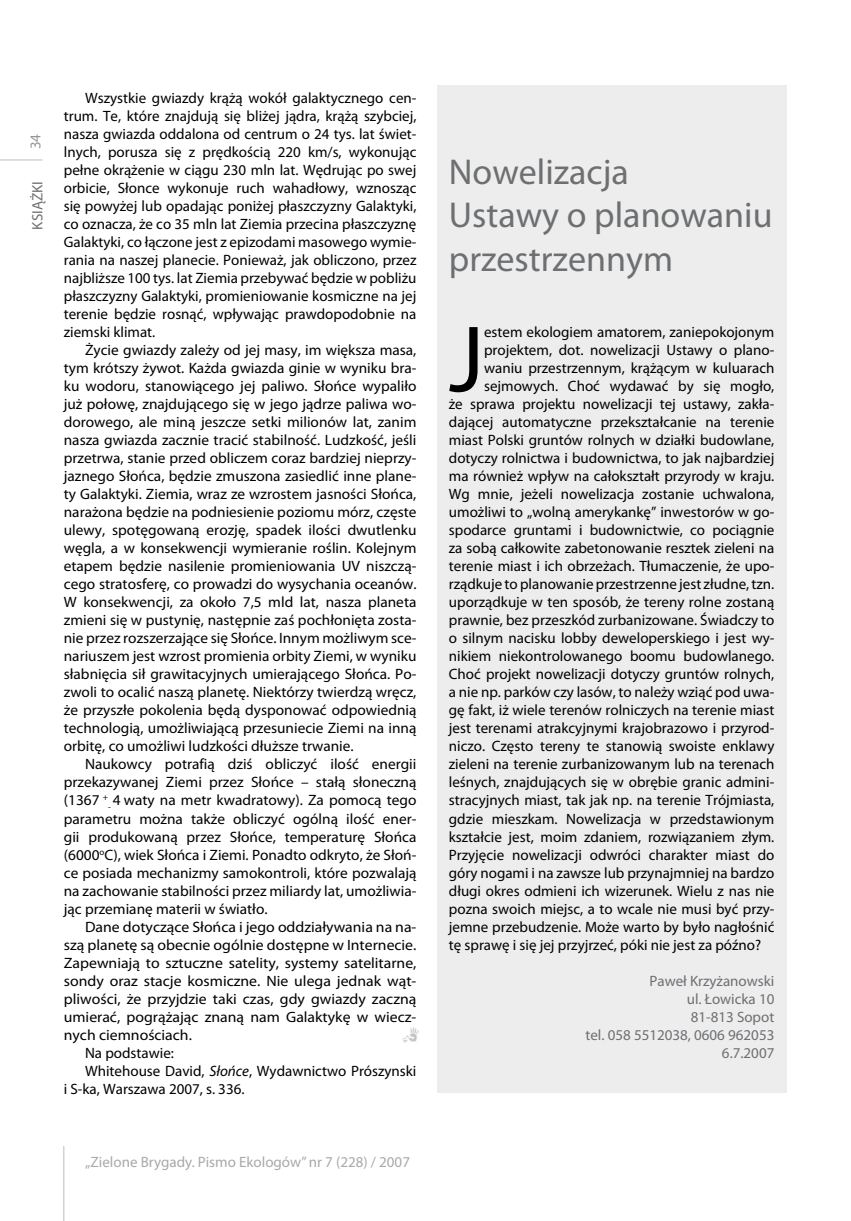
<style>
.page{position:relative;width:851px;height:1221px;background:#fff}
.page>*{position:absolute;margin:0;border:0;box-sizing:border-box;transform-origin:0 0}
.t1{font:95.1px "Myriad Pro";color:#000}
.t2{font:36px/43.2px "Myriad Pro";color:#6d6f71}
.t3{font:15px/18px "Myriad Pro";color:#000;text-align:justify}
.t4{font:15px "Myriad Pro";color:#000;scale:1.05 1}
.t5{font:15px/18px "Myriad Pro";color:#6d6f71;text-align:right}
.t6{font:15px "Myriad Pro";color:#a7a9ac}
.t7{font:15px "Myriad Pro";color:#939598}
.s1{font-style:italic}
</style>
<div class="page">
<hr style="left:0;top:160px;width:43px;height:1px;background:#bcbdbf">
<hr style="left:63px;top:1145px;width:1px;height:75px;background:#bcbdbf">
<div style="left:437px;top:86px;width:349px;height:1006px;background:#ededee"></div>
<img style="left:403px;top:1027px;width:15px;height:15px">
<p class="t7" style="left:26px;top:149px;width:17px;rotate:-90deg">34</p>
<p class="t5" style="left:28px;top:229px;width:50px;rotate:-90deg">KSIĄŻKI</p>
<p class="t3" style="left:64px;top:89px;width:354px;text-indent:21px">Wszystkie gwiazdy krążą wokół galaktycznego cen&shy;trum. Te, które znajdują się bliżej jądra, krążą szybciej, nasza gwiazda oddalona od centrum o 24 tys. lat świet&shy;lnych, porusza się z prędkością 220 km/s, wykonując pełne okrążenie w ciągu 230 mln lat. Wędrując po swej orbicie, Słonce wykonuje ruch wahadłowy, wznosząc się powyżej lub opadając poniżej płaszczyzny Galaktyki, co oznacza, że co 35 mln lat Ziemia przecina płaszczyznę Galaktyki, co łączone jest z epizodami masowego wymie&shy;rania na naszej planecie. Ponieważ, jak obliczono, przez najbliższe 100 tys. lat Ziemia przebywać będzie w pobliżu płaszczyzny Galaktyki, promieniowanie kosmiczne na jej terenie będzie rosnąć, wpływając prawdopodobnie na ziemski klimat.</p>
<p class="t3" style="left:64px;top:341px;width:354px;text-indent:21px">Życie gwiazdy zależy od jej masy, im większa masa, tym krótszy żywot. Każda gwiazda ginie w wyniku bra&shy;ku wodoru, stanowiącego jej paliwo. Słońce wypaliło już połowę, znajdującego się w jego jądrze paliwa wo&shy;dorowego, ale miną jeszcze setki milionów lat, zanim nasza gwiazda zacznie tracić stabilność. Ludzkość, jeśli przetrwa, stanie przed obliczem coraz bardziej nieprzy&shy;jaznego Słońca, będzie zmuszona zasiedlić inne plane&shy;ty Galaktyki. Ziemia, wraz ze wzrostem jasności Słońca, narażona będzie na podniesienie poziomu mórz, częste ulewy, spotęgowaną erozję, spadek ilości dwutlenku węgla, a w konsekwencji wymieranie roślin. Kolejnym etapem będzie nasilenie promieniowania UV niszczą&shy;cego stratosferę, co prowadzi do wysychania oceanów.<br>W konsekwencji, za około 7,5 mld lat, nasza planeta zmieni się w pustynię, następnie zaś pochłonięta zosta&shy;nie przez rozszerzające się Słońce. Innym możliwym sce&shy;nariuszem jest wzrost promienia orbity Ziemi, w wyniku słabnięcia sił grawitacyjnych umierającego Słońca. Po&shy;zwoli to ocalić naszą planetę. Niektórzy twierdzą wręcz, że przyszłe pokolenia będą dysponować odpowiednią technologią, umożliwiającą przesuniecie Ziemi na inną orbitę, co umożliwi ludzkości dłuższe trwanie.</p>
<p class="t3" style="left:64px;top:755px;width:354px;text-indent:21px">Naukowcy potrafią dziś obliczyć ilość energii przekazywanej Ziemi przez Słońce – stałą słoneczną (1367 <sup>+</sup><sub>-</sub> 4 waty na metr kwadratowy). Za pomocą tego parametru można także obliczyć ogólną ilość ener&shy;gii produkowaną przez Słońce, temperaturę Słońca (6000<sup>o</sup>C), wiek Słońca i Ziemi. Ponadto odkryto, że Słoń&shy;ce posiada mechanizmy samokontroli, które pozwalają na zachowanie stabilności przez miliardy lat, umożliwia&shy;jąc przemianę materii w światło.</p>
<p class="t4" style="left:85px;top:917px;width:317px">Dane dotyczące Słońca i jego oddziaływania na na-</p>
<p class="t4" style="left:64px;top:935px;width:337px">szą planetę są obecnie ogólnie dostępne w Internecie.</p>
<p class="t4" style="left:64px;top:953px;width:337px">Zapewniają to sztuczne satelity, systemy satelitarne,</p>
<p class="t4" style="left:64px;top:971px;width:337px">sondy oraz stacje kosmiczne. Nie ulega jednak wąt-</p>
<p class="t4" style="left:64px;top:989px;width:337px">pliwości, że przyjdzie taki czas, gdy gwiazdy zaczną</p>
<p class="t4" style="left:64px;top:1007px;width:337px">umierać, pogrążając znaną nam Galaktykę w wiecz-</p>
<p class="t4" style="left:64px;top:1025px;width:123px">nych ciemnościach.</p>
<p class="t3" style="left:85px;top:1043px;width:90px">Na podstawie:</p>
<p class="t3" style="left:85px;top:1061px;width:333px">Whitehouse David, <span class="s1">Słońce</span>, Wydawnictwo Prószynski</p>
<p class="t3" style="left:64px;top:1079px;width:182px">i S-ka, Warszawa 2007, s. 336.</p>
<p class="t6" style="left:85px;top:1152px;width:326px">„Zielone Brygady. Pismo Ekologów” nr 7 (228) / 2007</p>
<h2 class="t2" style="left:449px;top:150px;width:325px">Nowelizacja<br>Ustawy o planowaniu przestrzennym</h2>
<h1 class="t1" style="left:449px;top:301px;width:37px">J</h1>
<p class="t3" style="left:484px;top:323px;width:292px">estem ekologiem amatorem, zaniepokojonym</p>
<p class="t3" style="left:484px;top:341px;width:292px">projektem, dot. nowelizacji Ustawy o plano-</p>
<p class="t3" style="left:484px;top:359px;width:292px">waniu przestrzennym, krążącym w kuluarach</p>
<p class="t3" style="left:484px;top:377px;width:292px">sejmowych. Choć wydawać by się mogło,</p>
<p class="t3" style="left:449px;top:395px;width:327px">że sprawa projektu nowelizacji tej ustawy, zakła-</p>
<p class="t3" style="left:449px;top:413px;width:327px">dającej automatyczne przekształcanie na terenie</p>
<p class="t3" style="left:449px;top:431px;width:327px">miast Polski gruntów rolnych w działki budowlane,</p>
<p class="t3" style="left:449px;top:449px;width:327px">dotyczy rolnictwa i budownictwa, to jak najbardziej</p>
<p class="t3" style="left:449px;top:467px;width:327px">ma również wpływ na całokształt przyrody w kraju.</p>
<p class="t3" style="left:449px;top:485px;width:327px">Wg mnie, jeżeli nowelizacja zostanie uchwalona,</p>
<p class="t3" style="left:449px;top:503px;width:327px">umożliwi to „wolną amerykankę” inwestorów w go-</p>
<p class="t3" style="left:449px;top:521px;width:327px">spodarce gruntami i budownictwie, co pociągnie</p>
<p class="t3" style="left:449px;top:539px;width:327px">za sobą całkowite zabetonowanie resztek zieleni na</p>
<p class="t3" style="left:449px;top:557px;width:327px">terenie miast i ich obrzeżach. Tłumaczenie, że upo-</p>
<p class="t3" style="left:449px;top:575px;width:327px">rządkuje to planowanie przestrzenne jest złudne, tzn.</p>
<p class="t3" style="left:449px;top:593px;width:327px">uporządkuje w ten sposób, że tereny rolne zostaną</p>
<p class="t3" style="left:449px;top:611px;width:327px">prawnie, bez przeszkód zurbanizowane. Świadczy to</p>
<p class="t3" style="left:449px;top:629px;width:327px">o silnym nacisku lobby deweloperskiego i jest wy-</p>
<p class="t3" style="left:449px;top:647px;width:327px">nikiem niekontrolowanego boomu budowlanego.</p>
<p class="t3" style="left:449px;top:665px;width:327px">Choć projekt nowelizacji dotyczy gruntów rolnych,</p>
<p class="t3" style="left:449px;top:683px;width:327px">a nie np. parków czy lasów, to należy wziąć pod uwa-</p>
<p class="t3" style="left:449px;top:701px;width:327px">gę fakt, iż wiele terenów rolniczych na terenie miast</p>
<p class="t3" style="left:449px;top:719px;width:327px">jest terenami atrakcyjnymi krajobrazowo i przyrod-</p>
<p class="t3" style="left:449px;top:737px;width:327px">niczo. Często tereny te stanowią swoiste enklawy</p>
<p class="t3" style="left:449px;top:755px;width:327px">zieleni na terenie zurbanizowanym lub na terenach</p>
<p class="t3" style="left:449px;top:773px;width:327px">leśnych, znajdujących się w obrębie granic admini-</p>
<p class="t3" style="left:449px;top:791px;width:327px">stracyjnych miast, tak jak np. na terenie Trójmiasta,</p>
<p class="t3" style="left:449px;top:809px;width:327px">gdzie mieszkam. Nowelizacja w przedstawionym</p>
<p class="t3" style="left:449px;top:827px;width:327px">kształcie jest, moim zdaniem, rozwiązaniem złym.</p>
<p class="t3" style="left:449px;top:845px;width:327px">Przyjęcie nowelizacji odwróci charakter miast do</p>
<p class="t3" style="left:449px;top:863px;width:327px">góry nogami i na zawsze lub przynajmniej na bardzo</p>
<p class="t3" style="left:449px;top:881px;width:327px">długi okres odmieni ich wizerunek. Wielu z nas nie</p>
<p class="t3" style="left:449px;top:899px;width:327px">pozna swoich miejsc, a to wcale nie musi być przy-</p>
<p class="t3" style="left:449px;top:917px;width:327px">jemne przebudzenie. Może warto by było nagłośnić</p>
<p class="t3" style="left:449px;top:935px;width:314px">tę sprawę i się jej przyjrzeć, póki nie jest za późno?</p>
<p class="t5" style="left:585px;top:971px;width:190px">Paweł Krzyżanowski<br>ul. Łowicka 10<br>81-813 Sopot<br>tel. 058 5512038, 0606 962053<br>6.7.2007</p>
</div>
